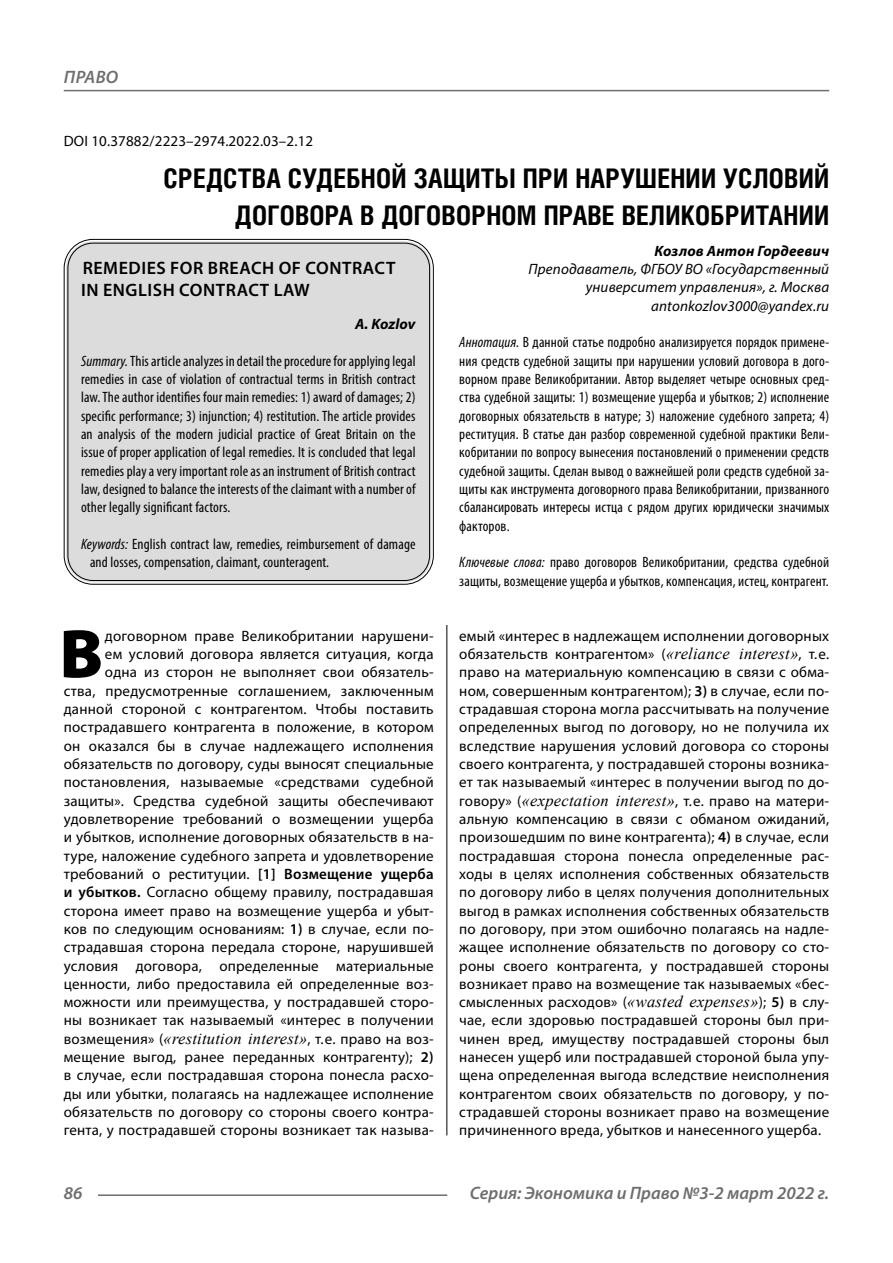
<style>
.page{position:relative;width:893px;height:1263px;background:#fff}
.page>*{position:absolute;margin:0;border:0;box-sizing:border-box;transform-origin:0 0}
.Bukvica{font:900 69.3px "Myriad Pro";color:#000}
.Header{font:700 27px/37.5px "Helios Cond C";letter-spacing:.01em;color:#000;text-align:right}
.Header-eng{font:600 18px/21.6px "Myriad Pro";letter-spacing:.03em;color:#000}
.t1{font:italic 600 18px "Myriad Pro";color:#6e6e6e}
.Bukvica-2{font:15px/18.3px "Myriad Pro";letter-spacing:.015em;color:#000;text-align:right}
.Annotation-rus{font:condensed 15px/18.3px "Myriad Pro";letter-spacing:.01em;color:#000;text-align:justify}
.Annotation-eng{font:condensed 15px/18.3px "Myriad Pro";letter-spacing:.01em;color:#000;text-align:justify}
.Author-doc{font:italic 15px/18.3px "Myriad Pro";letter-spacing:.01em;color:#000;text-align:right}
.DOI{font:15px "Myriad Pro";letter-spacing:.01em;color:#000}
.Author-email{font:italic 15px "Myriad Pro";letter-spacing:.01em;color:#000}
.Author{font:italic 700 15px "Myriad Pro";letter-spacing:.01em;color:#000}
.Author-eng{font:italic 700 15px "Myriad Pro";color:#000}
.s1{font-style:italic}
.s2{font-weight:600}
.s3{font-family:"Times New Roman";font-style:italic;font-size:16.5px}
</style>
<div class="page">
<hr style="left:446px;top:610px;width:1px;height:525px;background:#000">
<div style="left:66px;top:241px;width:365px;height:341px;background:#dcdcdc;border-radius:27px"></div>
<div style="left:68px;top:243px;width:362px;height:338px;border:1px solid #000;border-radius:25px"></div>
<hr style="left:98px;top:1194px;width:349px;height:2px;background:#6e6e6e">
<hr style="left:64px;top:90px;width:765px;height:1px;background:#6e6e6e">
<p class="t1" style="left:64px;top:66px;width:24px">Право</p>
<p class="DOI" style="left:64px;top:132px;width:251px">DOI 10.37882/2223–2974.2022.03–2.12</p>
<p class="Header" style="left:163px;top:159px;width:667px">CРЕДСТВА СУДЕБНОЙ ЗАЩИТЫ ПРИ НАРУШЕНИИ УСЛОВИЙ<br>ДОГОВОРА В ДОГОВОРНОМ ПРАВЕ ВЕЛИКОБРИТАНИИ</p>
<p class="Author" style="left:654px;top:241px;width:176px">Козлов Антон Гордеевич</p>
<p class="Author-doc" style="left:528px;top:260px;width:302px">Преподаватель, ФГБОУ ВО «Государственный университет управления», г. Москва</p>
<p class="Author-email" style="left:651px;top:296px;width:180px">antonkozlov3000@yandex.ru</p>
<p class="Annotation-rus" style="left:459px;top:333px;width:371px"><span class="s1">Аннотация.</span> В данной статье подробно анализируется порядок примене&shy;ния средств судебной защиты при нарушении условий договора в дого&shy;ворном праве Великобритании. Автор выделяет четыре основных сред&shy;ства судебной защиты: 1) возмещение ущерба и убытков; 2) исполнение договорных обязательств в натуре; 3) наложение судебного запрета; 4) реституция. В статье дан разбор современной судебной практики Вели&shy;кобритании по вопросу вынесения постановлений о применении средств судебной защиты. Сделан вывод о важнейшей роли средств судебной за&shy;щиты как инструмента договорного права Великобритании, призванного сбалансировать интересы истца с рядом других юридически значимых факторов.</p>
<p class="Annotation-rus" style="left:459px;top:553px;width:371px"><span class="s1">Ключевые слова:</span> право договоров Великобритании, средства судебной защиты, возмещение ущерба и убытков, компенсация, истец, контрагент.</p>
<p class="Header-eng" style="left:81px;top:257px;width:316px">REMEDIES FOR BREACH OF CONTRACT<br>IN ENGLISH CONTRACT LAW</p>
<p class="Author-eng" style="left:355px;top:314px;width:62px">A. Kozlov</p>
<p class="Annotation-eng" style="left:81px;top:351px;width:336px"><span class="s1">Summary.</span> This article analyzes in detail the procedure for applying legal remedies in case of violation of contractual terms in British contract law. The author identifies four main remedies: 1) award of damages; 2) specific performance; 3) injunction; 4) restitution. The article provides an analysis of the modern judicial practice of Great Britain on the issue of proper application of legal remedies. It is concluded that legal remedies play a very important role as an instrument of British contract law, designed to balance the interests of the claimant with a number of other legally significant factors.</p>
<p class="Annotation-eng" style="left:90px;top:535px;width:327px;text-indent:-9px"><span class="s1">Keywords:</span> English contract law, remedies, reimbursement of damage and losses, compensation, claimant, counteragent.</p>
<p class="Bukvica-2" style="left:64px;top:626px;width:371px">договорном праве Великобритании нарушени-<br>ем условий договора является ситуация, когда<br>одна из сторон не выполняет свои обязатель-<br>ства, предусмотренные соглашением, заключенным данной стороной с контрагентом. Чтобы поставить пострадавшего контрагента в положение, в котором он оказался бы в случае надлежащего исполнения обязательств по договору, суды выносят специальные постановления, называемые «средствами судебной защиты». Средства судебной защиты обеспечивают удовлетворение требований о возмещении ущерба и убытков, исполнение договорных обязательств в на&shy;туре, наложение судебного запрета и удовлетворение требований о реституции. <span class="s2">[1] Возмещение ущерба и убытков.</span> Согласно общему правилу, пострадавшая сторона имеет право на возмещение ущерба и убыт&shy;ков по следующим основаниям: <span class="s2">1)</span> в случае, если по&shy;страдавшая сторона передала стороне, нарушившей условия договора, определенные материальные ценности, либо предоставила ей определенные воз&shy;можности или преимущества, у пострадавшей сторо&shy;ны возникает так называемый «интерес в получении возмещения» (<span class="s3">«restitution interest»</span>, т. е. право на воз&shy;мещение выгод, ранее переданных контрагенту); <span class="s2">2) </span>в случае, если пострадавшая сторона понесла расхо&shy;ды или убытки, полагаясь на надлежащее исполнение обязательств по договору со стороны своего контра&shy;гента, у пострадавшей стороны возникает так называ-</p>
<p class="Bukvica-2" style="left:459px;top:626px;width:371px;text-align:justify">емый «интерес в надлежащем исполнении договорных обязательств контрагентом» (<span class="s3">«reliance interest»</span>, т. е. право на материальную компенсацию в связи с обма&shy;ном, совершенным контрагентом); <span class="s2">3)</span> в случае, если по&shy;страдавшая сторона могла рассчитывать на получение определенных выгод по договору, но не получила их вследствие нарушения условий договора со стороны своего контрагента, у пострадавшей стороны возника&shy;ет так называемый «интерес в получении выгод по до&shy;говору» (<span class="s3">«expectation interest»</span>, т. е. право на матери&shy;альную компенсацию в связи с обманом ожиданий, произошедшим по вине контрагента); <span class="s2">4)</span> в случае, если пострадавшая сторона понесла определенные рас&shy;ходы в целях исполнения собственных обязательств по договору либо в целях получения дополнительных выгод в рамках исполнения собственных обязательств по договору, при этом ошибочно полагаясь на надле&shy;жащее исполнение обязательств по договору со сто&shy;роны своего контрагента, у пострадавшей стороны возникает право на возмещение так называемых «бес&shy;смысленных расходов» (<span class="s3">«wasted expenses»</span>); <span class="s2">5)</span> в слу&shy;чае, если здоровью пострадавшей стороны был при&shy;чинен вред, имуществу пострадавшей стороны был нанесен ущерб или пострадавшей стороной была упу&shy;щена определенная выгода вследствие неисполнения контрагентом своих обязательств по договору, у по&shy;страдавшей стороны возникает право на возмещение причиненного вреда, убытков и нанесенного ущерба.</p>
<p class="Bukvica" style="left:59px;top:608px;width:45px">В</p>
<p class="t1" style="left:64px;top:1182px;width:20px">86</p>
<p class="t1" style="left:470px;top:1182px;width:361px">Серия: Экономика и Право №3-2 март 2022 г.</p>
</div>
